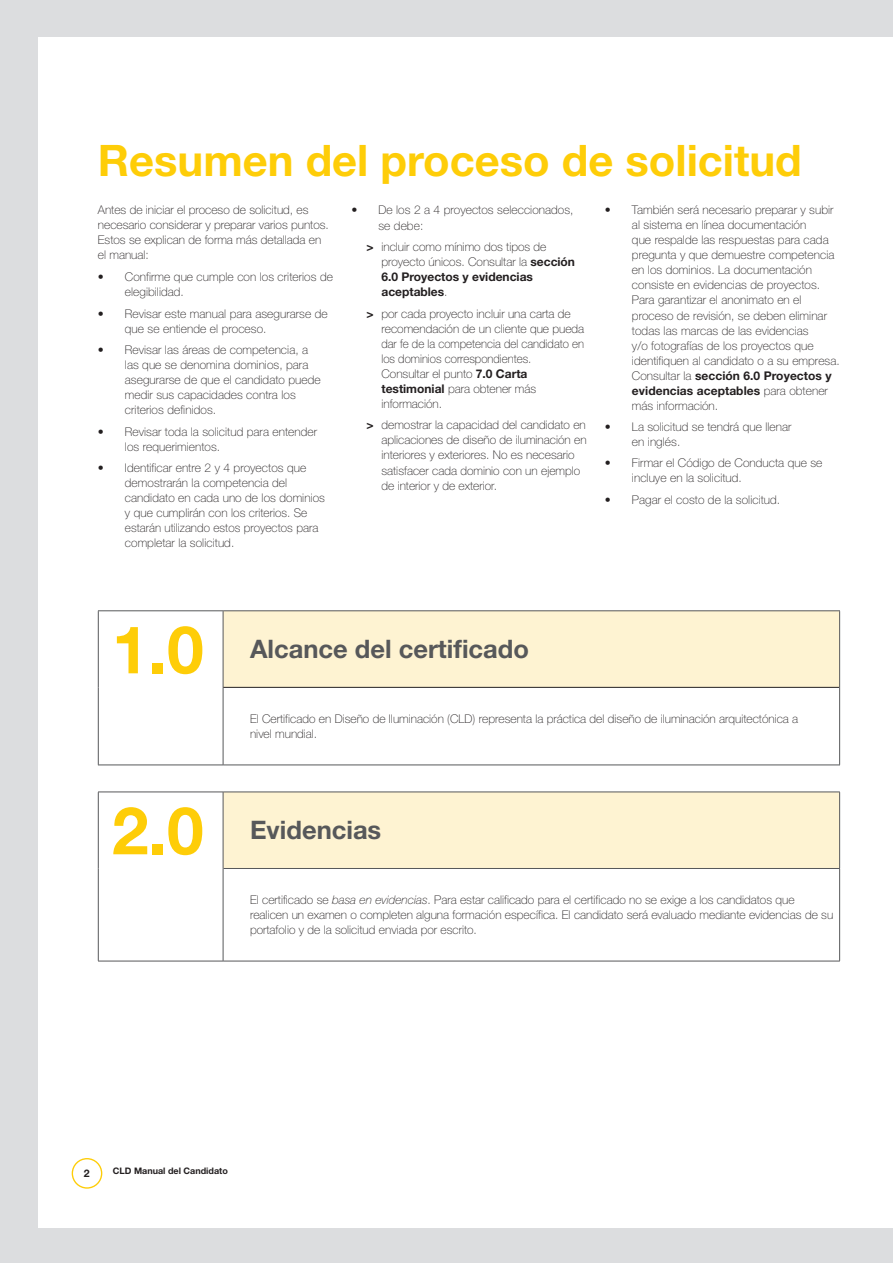
<style>
.page{position:relative;width:893px;height:1263px;background:#dcdddf}
.page>*{position:absolute;margin:0;border:0;box-sizing:border-box;transform-origin:0 0}
.t1{font:700 66px "Helvetica Neue LT Std";color:#fecd08}
.t2{font:700 43.5px "Helvetica Neue LT Std";color:#fecd08}
.t3{font:700 25.5px "Helvetica Neue LT Std";color:#57585a}
.t4{font:100 12px/15px "Helvetica Neue LT Std";letter-spacing:.005em;color:#231f20}
.t5{font:700 10.5px "Helvetica Neue LT Std";color:#231f20}
.t6{font:700 9px "Helvetica Neue LT Std";color:#231f20}
.s1{font-weight:700}
.s2{font-style:italic}
</style>
<div class="page">
<div style="left:38px;top:37px;width:855px;height:1191px;background:#fff"></div>
<div style="left:224px;top:611px;width:615px;height:76px;background:#fef3d2"></div>
<svg style="left:98px;top:687px;width:742px;height:274px"></svg>
<hr style="left:98px;top:610px;width:125px;height:1px;background:#57585a">
<hr style="left:98px;top:611px;width:1px;height:76px;background:#57585a">
<hr style="left:223px;top:610px;width:617px;height:1px;background:#57585a">
<hr style="left:839px;top:611px;width:1px;height:76px;background:#57585a">
<hr style="left:98px;top:687px;width:1px;height:78px;background:#57585a">
<hr style="left:839px;top:687px;width:1px;height:78px;background:#57585a">
<hr style="left:223px;top:687px;width:1px;height:78px;background:#57585a">
<hr style="left:98px;top:765px;width:125px;height:1px;background:#57585a">
<hr style="left:223px;top:765px;width:617px;height:1px;background:#57585a">
<hr style="left:223px;top:611px;width:1px;height:76px;background:#57585a">
<hr style="left:223px;top:687px;width:616px;height:1px;background:#231f20">
<hr style="left:223px;top:868px;width:617px;height:1px;background:#57585a">
<hr style="left:98px;top:792px;width:125px;height:1px;background:#57585a">
<hr style="left:98px;top:792px;width:1px;height:76px;background:#57585a">
<hr style="left:223px;top:792px;width:617px;height:1px;background:#57585a">
<hr style="left:839px;top:792px;width:1px;height:76px;background:#57585a">
<hr style="left:98px;top:868px;width:1px;height:93px;background:#57585a">
<hr style="left:839px;top:869px;width:1px;height:92px;background:#57585a">
<hr style="left:98px;top:961px;width:125px;height:1px;background:#57585a">
<hr style="left:223px;top:961px;width:617px;height:1px;background:#57585a">
<hr style="left:223px;top:792px;width:1px;height:76px;background:#57585a">
<hr style="left:223px;top:868px;width:1px;height:93px;background:#57585a">
<div style="left:72px;top:1158px;width:30px;height:31px;border:1px solid #fecd08;border-radius:50%"></div>
<h2 class="t2" style="left:98px;top:134px;width:705px">Resumen del proceso de solicitud</h2>
<p class="t4" style="left:98px;top:203px;width:233px">Antes de iniciar el proceso de solicitud, es necesario considerar y preparar varios puntos.<br>Estos se explican de forma más detallada en el manual:</p>
<p class="t4" style="left:125px;top:269px;width:210px;text-indent:-27px">• Confirme que cumple con los criterios de elegibilidad.</p>
<p class="t4" style="left:125px;top:306px;width:204px;text-indent:-27px">• Revisar este manual para asegurarse de que se entiende el proceso.</p>
<p class="t4" style="left:125px;top:342px;width:197px;text-indent:-27px">• Revisar las áreas de competencia, a las que se denomina dominios, para asegurarse de que el candidato puede medir sus capacidades contra los criterios definidos.</p>
<p class="t4" style="left:125px;top:424px;width:194px;text-indent:-27px">• Revisar toda la solicitud para entender los requerimientos.</p>
<p class="t4" style="left:125px;top:460px;width:202px;text-indent:-27px">• Identificar entre 2 y 4 proyectos que demostrarán la competencia del candidato en cada uno de los dominios y que cumplirán con los criterios. Se estarán utilizando estos proyectos para completar la solicitud.</p>
<p class="t4" style="left:378px;top:203px;width:197px;text-indent:-27px">• De los 2 a 4 proyectos seleccionados, se debe:</p>
<p class="t4" style="left:381px;top:239px;width:195px;text-indent:-15px"><span class="s1">&gt;</span> incluir como mínimo dos tipos de proyecto únicos. Consultar la <span class="s1">sección<br>6.0 Proyectos y evidencias aceptables</span>.</p>
<p class="t4" style="left:381px;top:306px;width:204px;text-indent:-15px"><span class="s1">&gt;</span> por cada proyecto incluir una carta de recomendación de un cliente que pueda dar fe de la competencia del candidato en los dominios correspondientes.<br>Consultar el punto <span class="s1">7.0 Carta testimonial</span> para obtener más información.</p>
<p class="t4" style="left:381px;top:418px;width:207px;text-indent:-15px"><span class="s1">&gt;</span> demostrar la capacidad del candidato en aplicaciones de diseño de iluminación en interiores y exteriores. No es necesario satisfacer cada dominio con un ejemplo de interior y de exterior.</p>
<p class="t4" style="left:632px;top:203px;width:209px;text-indent:-27px">• También será necesario preparar y subir al sistema en línea documentación<br>que respalde las respuestas para cada pregunta y que demuestre competencia en los dominios. La documentación consiste en evidencias de proyectos.<br>Para garantizar el anonimato en el proceso de revisión, se deben eliminar todas las marcas de las evidencias<br>y/o fotografías de los proyectos que identifiquen al candidato o a su empresa.<br>Consultar la <span class="s1">sección 6.0 Proyectos y evidencias aceptables</span> para obtener más información.</p>
<p class="t4" style="left:632px;top:419px;width:161px;text-indent:-27px">• La solicitud se tendrá que llenar en inglés.</p>
<p class="t4" style="left:632px;top:456px;width:192px;text-indent:-27px">• Firmar el Código de Conducta que se incluye en la solicitud.</p>
<p class="t4" style="left:605px;top:492px;width:177px">• Pagar el costo de la solicitud.</p>
<h1 class="t1" style="left:112px;top:609px;width:93px">1.0</h1>
<h3 class="t3" style="left:250px;top:633px;width:280px">Alcance del certificado</h3>
<h1 class="t1" style="left:112px;top:790px;width:93px">2.0</h1>
<p class="t4" style="left:250px;top:711px;width:550px">El Certificado en Diseño de Iluminación (CLD) representa la práctica del diseño de iluminación arquitectónica a nivel mundial.</p>
<h3 class="t3" style="left:250px;top:814px;width:133px">Evidencias</h3>
<p class="t4" style="left:250px;top:892px;width:585px">El certificado se <span class="s2">basa en evidencias</span>. Para estar calificado para el certificado no se exige a los candidatos que realicen un examen o completen alguna formación específica. El candidato será evaluado mediante evidencias de su portafolio y de la solicitud enviada por escrito.</p>
<p class="t5" style="left:84px;top:1166px;width:7px">2</p>
<p class="t6" style="left:113px;top:1165px;width:116px">CLD Manual del Candidato</p>
</div>
